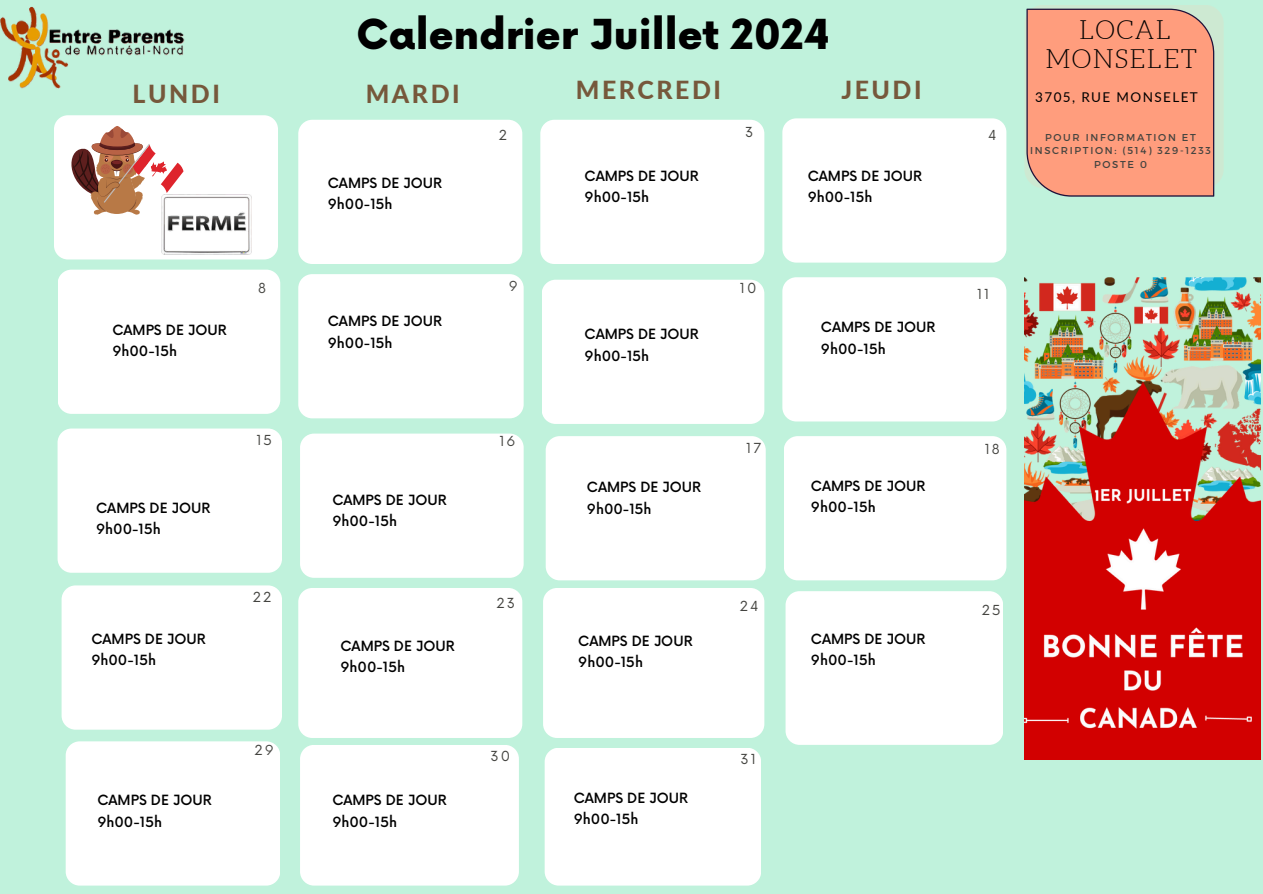
<style>
.page{position:relative;width:1263px;height:894px;background:#fff}
.page>*{position:absolute;margin:0;border:0;box-sizing:border-box;transform-origin:0 0}
.t1{font:900 40.2px "Now";color:#000}
.t2{font:300 26.1px/29.1px "Aleo";letter-spacing:.05em;color:#000;text-align:center}
.t3{font:800 24.9px "Lato";letter-spacing:.105em;color:#76583b}
.t4{font:500 13.8px/21.3px "Now";color:#000}
.t5{font:13.5px "Now";letter-spacing:.15em;color:#444440}
.t6{font:13.5px "Lato";letter-spacing:.105em;color:#000}
.t7{font:10.05px/13.5px "Montserrat";letter-spacing:.17em;color:#444440;text-align:center}
</style>
<div class="page">
<div style="left:0;top:0;width:1263px;height:893px;background:#c0f2dc"></div>
<img style="left:0;top:6px;width:185px;height:83px">
<svg style="left:1024px;top:5px;width:200px;height:183px;fill:#cde9d2"></svg>
<img style="left:1024px;top:277px;width:236px;height:482px">
<div style="left:58px;top:269px;width:222px;height:145px;background:#fff;border-radius:14px"></div>
<div style="left:58px;top:428px;width:224px;height:144px;background:#fff;border-radius:14px"></div>
<div style="left:62px;top:585px;width:220px;height:144px;background:#fff;border-radius:14px"></div>
<div style="left:298px;top:274px;width:225px;height:144px;background:#fff;border-radius:14px"></div>
<div style="left:300px;top:433px;width:224px;height:144px;background:#fff;border-radius:14px"></div>
<div style="left:298px;top:587px;width:224px;height:150px;background:#fff;border-radius:14px"></div>
<div style="left:782px;top:277px;width:224px;height:144px;background:#fff;border-radius:14px"></div>
<div style="left:782px;top:118px;width:224px;height:144px;background:#fff;border-radius:14px"></div>
<div style="left:784px;top:436px;width:222px;height:144px;background:#fff;border-radius:14px"></div>
<div style="left:785px;top:591px;width:218px;height:153px;background:#fff;border-radius:14px"></div>
<div style="left:542px;top:279px;width:222px;height:145px;background:#fff;border-radius:14px"></div>
<div style="left:546px;top:436px;width:220px;height:144px;background:#fff;border-radius:14px"></div>
<div style="left:543px;top:587px;width:221px;height:150px;background:#fff;border-radius:14px"></div>
<div style="left:66px;top:741px;width:214px;height:144px;background:#fff;border-radius:14px"></div>
<div style="left:300px;top:744px;width:219px;height:141px;background:#fff;border-radius:14px"></div>
<div style="left:545px;top:747px;width:216px;height:138px;background:#fff;border-radius:14px"></div>
<div style="left:1026px;top:9px;width:188px;height:188px;background:#ff9d7d"></div>
<div style="left:540px;top:120px;width:224px;height:144px;background:#fff;border-radius:14px"></div>
<div style="left:298px;top:120px;width:224px;height:144px;background:#fff;border-radius:14px"></div>
<div style="left:54px;top:115px;width:224px;height:144px;background:#fff;border-radius:14px"></div>
<img style="left:162px;top:194px;width:90px;height:60px">
<svg style="left:71px;top:126px;width:112px;height:89px"></svg>
<p class="t1" style="left:357px;top:13px;width:475px">Calendrier Juillet 2024</p>
<h5 class="t3" style="left:133px;top:78px;width:89px">LUNDI</h5>
<p class="t3" style="left:576px;top:74px;width:147px">MERCREDI</p>
<p class="t3" style="left:366px;top:78px;width:95px">MARDI</p>
<p class="t3" style="left:841px;top:74px;width:82px">JEUDI</p>
<h5 class="t4" style="left:112px;top:320px;width:116px">CAMPS DE JOUR<br>9h00-15h</h5>
<h5 class="t5" style="left:258px;top:280px;width:9px">8</h5>
<h5 class="t4" style="left:328px;top:173px;width:116px">CAMPS DE JOUR<br>9h00-15h</h5>
<p class="t4" style="left:328px;top:311px;width:116px">CAMPS DE JOUR<br>9h00-15h</p>
<h5 class="t5" style="left:499px;top:128px;width:10px">2</h5>
<h5 class="t5" style="left:745px;top:124px;width:10px">3</h5>
<h5 class="t5" style="left:509px;top:278px;width:10px">9</h5>
<p class="t4" style="left:585px;top:166px;width:116px">CAMPS DE JOUR<br>9h00-15h</p>
<h5 class="t4" style="left:610px;top:171px;width:66px">9h00-15h</h5>
<h5 class="t4" style="left:585px;top:324px;width:116px">CAMPS DE JOUR<br>9h00-15h</h5>
<h5 class="t5" style="left:740px;top:280px;width:18px">10</h5>
<h5 class="t4" style="left:808px;top:166px;width:116px">CAMPS DE JOUR<br>9h00-15h</h5>
<p class="t4" style="left:821px;top:317px;width:116px">CAMPS DE JOUR<br>9h00-15h</p>
<h5 class="t5" style="left:988px;top:128px;width:10px">4</h5>
<p class="t5" style="left:977px;top:286px;width:14px">11</p>
<p class="t5" style="left:256px;top:432px;width:17px">15</p>
<p class="t4" style="left:96px;top:498px;width:116px">CAMPS DE JOUR<br>9h00-15h</p>
<p class="t4" style="left:332px;top:490px;width:116px">CAMPS DE JOUR<br>9h00-15h</p>
<h3 class="t5" style="left:253px;top:589px;width:20px">22</h3>
<p class="t5" style="left:499px;top:433px;width:18px">16</p>
<p class="t5" style="left:497px;top:595px;width:20px">23</p>
<p class="t5" style="left:746px;top:440px;width:17px">17</p>
<h5 class="t5" style="left:985px;top:441px;width:17px">18</h5>
<h5 class="t4" style="left:587px;top:477px;width:116px">CAMPS DE JOUR<br>9h00-15h</h5>
<p class="t4" style="left:811px;top:476px;width:116px">CAMPS DE JOUR<br>9h00-15h</p>
<h1 class="t5" style="left:740px;top:598px;width:20px">24</h1>
<p class="t5" style="left:982px;top:602px;width:20px">25</p>
<h5 class="t4" style="left:91px;top:628px;width:116px">CAMPS DE JOUR<br>9h00-15h</h5>
<p class="t4" style="left:340px;top:635px;width:116px">CAMPS DE JOUR<br>9h00-15h</p>
<h5 class="t4" style="left:578px;top:631px;width:116px">CAMPS DE JOUR<br>9h00-15h</h5>
<p class="t4" style="left:811px;top:628px;width:116px">CAMPS DE JOUR<br>9h00-15h</p>
<h2 class="t5" style="left:255px;top:742px;width:21px">29</h2>
<p class="t5" style="left:490px;top:748px;width:21px">30</p>
<h5 class="t5" style="left:740px;top:751px;width:17px">31</h5>
<h5 class="t4" style="left:97px;top:790px;width:116px">CAMPS DE JOUR<br>9h00-15h</h5>
<h5 class="t4" style="left:574px;top:788px;width:116px">CAMPS DE JOUR<br>9h00-15h</h5>
<p class="t4" style="left:332px;top:790px;width:116px">CAMPS DE JOUR<br>9h00-15h</p>
<h2 class="t2" style="left:1045px;top:15px;width:153px">LOCAL<br>MONSELET</h2>
<h2 class="t6" style="left:1035px;top:89px;width:164px">3705, RUE MONSELET</h2>
<h4 class="t7" style="left:1030px;top:130px;width:182px">POUR INFORMATION ET<br>INSCRIPTION: (514) 329-1233<br>POSTE 0</h4>
</div>
